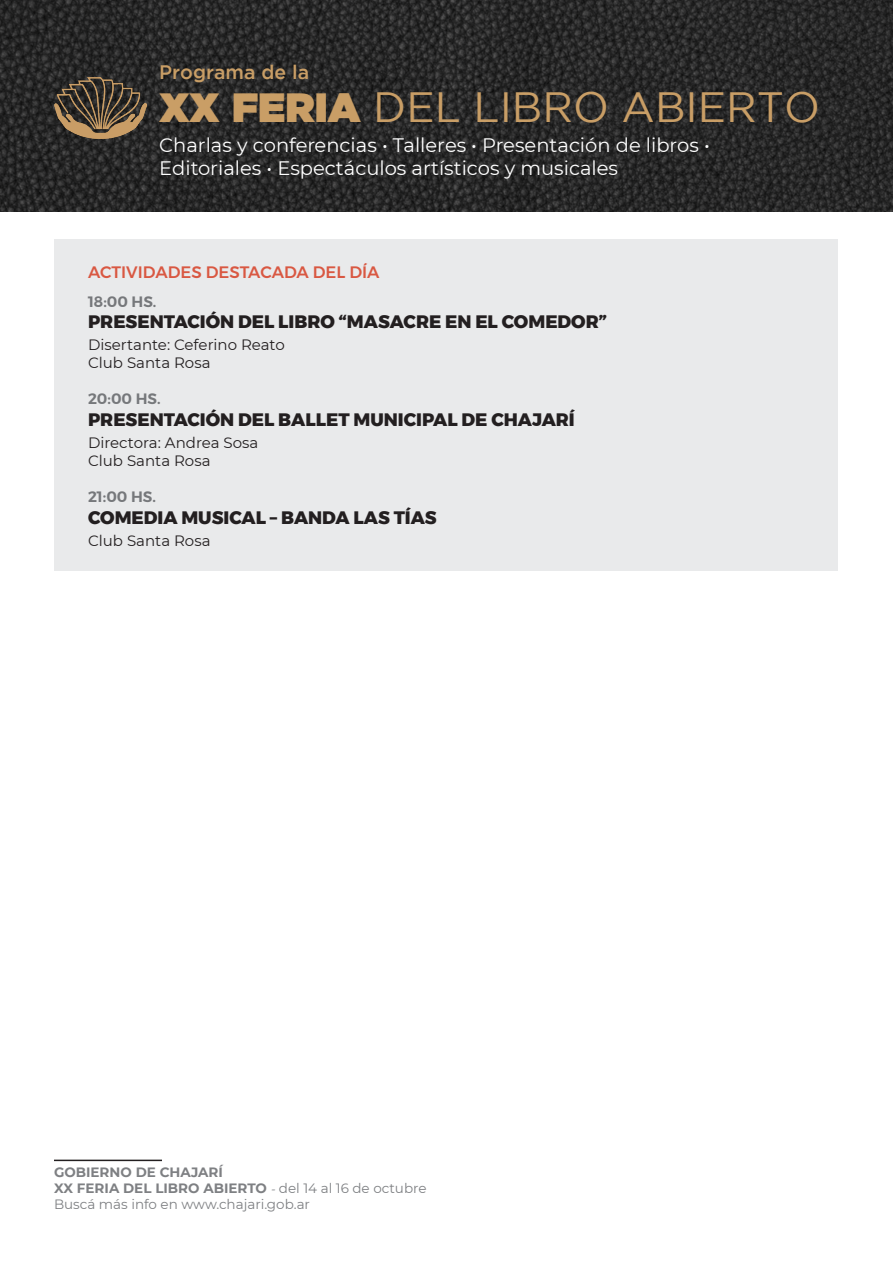
<style>
.page{position:relative;width:893px;height:1263px;background:#fff}
.page>*{position:absolute;margin:0;border:0;box-sizing:border-box;transform-origin:0 0}
.t1{font:42.3px "Gotham";color:#c99e66}
.t2{font:19.5px/23.4px "Montserrat";color:#fff}
.t3{font:500 19.5px "Gotham";color:#c99e66}
.Actividad{font:800 18px "Gontserrat";color:#231f20}
.importante{font:500 16.5px "Gontserrat";color:#d95842}
.Cuerpo{font:15px "Montserrat";color:#231f20}
.Hora{font:600 15px "Gontserrat";color:#76787b}
.t4{font:700 13.5px "Montserrat";color:#7e8083}
.t5{font:13.5px "Montserrat";color:#7e8083}
.s1{font-weight:900;font-size:40.95px}
.s2{font-family:"Minion Pro";font-weight:400}
.s3{font-weight:400}
</style>
<div class="page">
<img style="left:0;top:0;width:893px;height:211px">
<img style="left:54px;top:77px;width:93px;height:61px">
<hr style="left:54px;top:1159px;width:108px;height:2px;background:#231f20">
<div style="left:54px;top:239px;width:783px;height:331px;background:#e9eaeb"></div>
<p class="t3" style="left:159px;top:61px;width:151px">Programa de la</p>
<h1 class="t1" style="left:160px;top:84px;width:662px"><span class="s1">XX FERIA</span> DEL LIBRO ABIERTO</h1>
<p class="t2" style="left:159px;top:132px;width:552px">Charlas y conferencias • Talleres • Presentación de libros •<br>Editoriales • Espectáculos artísticos y musicales</p>
<p class="importante" style="left:88px;top:259px;width:293px">ACTIVIDADES DESTACADA DEL DÍA</p>
<p class="Hora" style="left:88px;top:289px;width:70px">18:00 HS.</p>
<p class="Actividad" style="left:88px;top:307px;width:520px">PRESENTACIÓN DEL LIBRO “MASACRE EN EL COMEDOR”</p>
<p class="Cuerpo" style="left:88px;top:335px;width:198px">Disertante: Ceferino Reato</p>
<p class="Cuerpo" style="left:88px;top:353px;width:124px">Club Santa Rosa</p>
<p class="Hora" style="left:88px;top:387px;width:74px">20:00 HS.</p>
<p class="Actividad" style="left:88px;top:405px;width:488px">PRESENTACIÓN DEL BALLET MUNICIPAL DE CHAJARÍ</p>
<p class="Cuerpo" style="left:88px;top:433px;width:172px">Directora: Andrea Sosa</p>
<p class="Cuerpo" style="left:88px;top:451px;width:124px">Club Santa Rosa</p>
<p class="Hora" style="left:88px;top:485px;width:69px">21:00 HS.</p>
<p class="Actividad" style="left:88px;top:503px;width:350px">COMEDIA MUSICAL – BANDA LAS TÍAS</p>
<p class="Cuerpo" style="left:88px;top:530px;width:124px">Club Santa Rosa</p>
<p class="t4" style="left:54px;top:1162px;width:170px">GOBIERNO DE CHAJARÍ</p>
<p class="t4" style="left:54px;top:1178px;width:374px">XX FERIA DEL LIBRO ABIERTO <span class="s2">-</span> <span class="s3">del 14 al 16 de octubre</span></p>
<p class="t5" style="left:54px;top:1195px;width:258px">Buscá más info en www.chajari.gob.ar</p>
</div>
